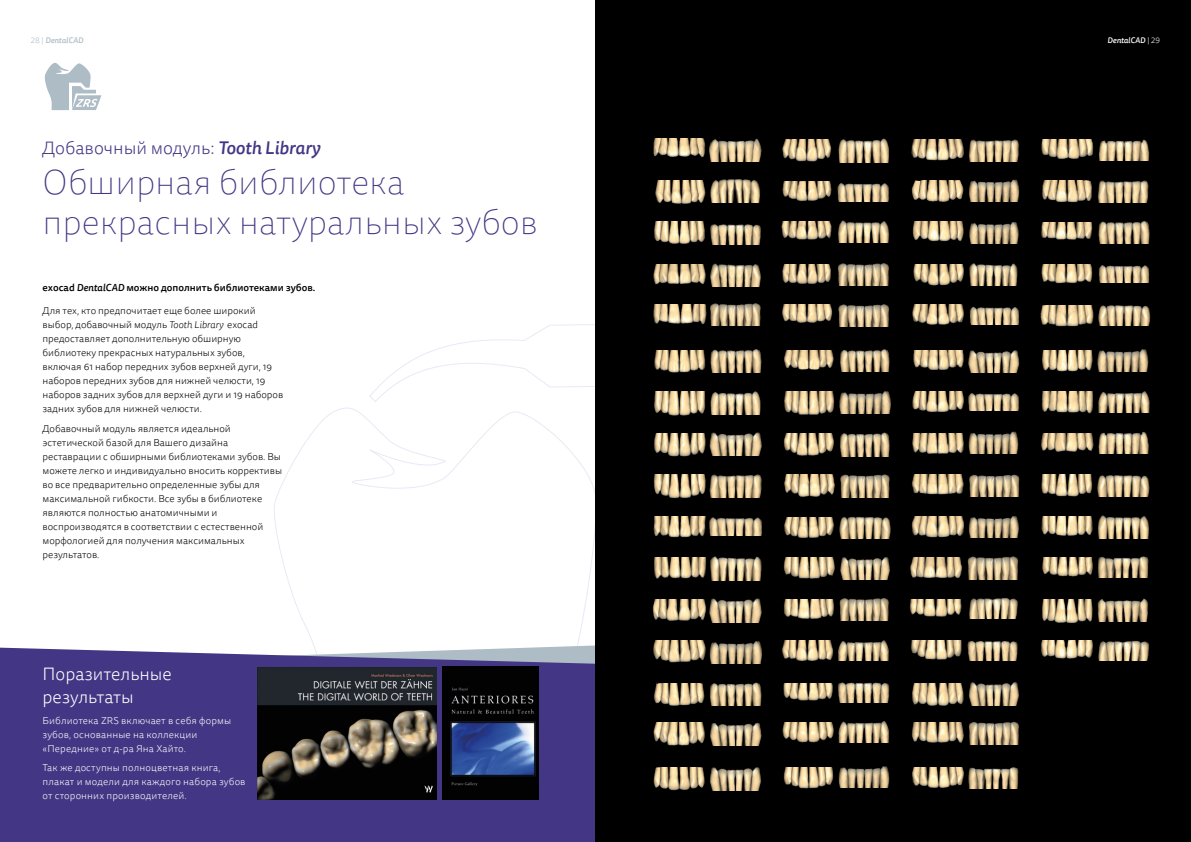
<style>
.page{position:relative;width:1191px;height:842px;background:#fff}
.page>*{position:absolute;margin:0;border:0;box-sizing:border-box;transform-origin:0 0}
.t1{font:100 35px/40px "Tisa Sans Pro";color:#433684}
.t2{font:300 18px "Tisa Sans Pro";color:#433684}
.t3{font:300 18px/23px "Tisa Sans Pro";color:#fff}
.t4{font:300 10px/14px "Tisa Sans Pro";color:#000}
.t5{font:300 10px/14px "Tisa Sans Pro";letter-spacing:.015em;color:#fff}
.t6{font:500 10px "Tisa Sans Pro";color:#000}
.t7{font:italic 500 8px "Tisa Sans Pro";color:#aebcc5}
.t8{font:italic 500 8px "Tisa Sans Pro";color:#fff}
.s1{font-weight:300;font-style:normal}
.s2{font-weight:500;font-style:italic}
.s3{font-style:italic}
</style>
<div class="page">
<svg style="left:369px;top:324px;width:226px;height:78px"></svg>
<svg style="left:274px;top:408px;width:321px;height:237px"></svg>
<div style="left:0;top:648px;width:595px;height:194px;background:#433684"></div>
<div style="left:595px;top:0;width:596px;height:842px;background:#000"></div>
<svg style="left:44px;top:63px;width:57px;height:47px"></svg>
<img style="left:653px;top:139px;width:53px;height:19px">
<img style="left:655px;top:180px;width:51px;height:24px">
<img style="left:654px;top:222px;width:51px;height:22px">
<img style="left:653px;top:264px;width:53px;height:21px">
<img style="left:653px;top:305px;width:53px;height:20px">
<img style="left:654px;top:350px;width:52px;height:23px">
<img style="left:654px;top:683px;width:51px;height:23px">
<img style="left:784px;top:350px;width:50px;height:20px">
<img style="left:654px;top:392px;width:52px;height:24px">
<img style="left:653px;top:723px;width:52px;height:23px">
<img style="left:784px;top:391px;width:51px;height:24px">
<img style="left:654px;top:433px;width:52px;height:24px">
<img style="left:653px;top:767px;width:52px;height:24px">
<img style="left:783px;top:433px;width:51px;height:23px">
<img style="left:653px;top:475px;width:53px;height:23px">
<img style="left:782px;top:140px;width:50px;height:22px">
<img style="left:784px;top:475px;width:51px;height:22px">
<img style="left:653px;top:516px;width:53px;height:22px">
<img style="left:782px;top:181px;width:50px;height:20px">
<img style="left:784px;top:517px;width:50px;height:21px">
<img style="left:654px;top:558px;width:52px;height:21px">
<img style="left:652px;top:599px;width:54px;height:22px">
<img style="left:653px;top:641px;width:53px;height:22px">
<img style="left:781px;top:221px;width:51px;height:19px">
<img style="left:783px;top:558px;width:52px;height:21px">
<img style="left:782px;top:264px;width:49px;height:20px">
<img style="left:784px;top:599px;width:50px;height:20px">
<img style="left:782px;top:304px;width:51px;height:19px">
<img style="left:782px;top:641px;width:52px;height:20px">
<img style="left:709px;top:138px;width:53px;height:23px">
<img style="left:710px;top:179px;width:50px;height:24px">
<img style="left:710px;top:224px;width:51px;height:20px">
<img style="left:710px;top:263px;width:51px;height:23px">
<img style="left:710px;top:303px;width:51px;height:22px">
<img style="left:710px;top:349px;width:52px;height:24px">
<img style="left:710px;top:682px;width:52px;height:24px">
<img style="left:840px;top:349px;width:50px;height:23px">
<img style="left:710px;top:391px;width:51px;height:23px">
<img style="left:710px;top:722px;width:52px;height:23px">
<img style="left:839px;top:391px;width:52px;height:23px">
<img style="left:709px;top:432px;width:53px;height:24px">
<img style="left:710px;top:767px;width:51px;height:23px">
<img style="left:840px;top:432px;width:50px;height:24px">
<img style="left:709px;top:474px;width:53px;height:23px">
<img style="left:838px;top:138px;width:51px;height:25px">
<img style="left:840px;top:474px;width:50px;height:24px">
<img style="left:709px;top:517px;width:53px;height:19px">
<img style="left:837px;top:183px;width:52px;height:18px">
<img style="left:839px;top:517px;width:52px;height:21px">
<img style="left:710px;top:556px;width:52px;height:24px">
<img style="left:709px;top:598px;width:53px;height:24px">
<img style="left:709px;top:641px;width:53px;height:22px">
<img style="left:838px;top:220px;width:51px;height:22px">
<img style="left:840px;top:557px;width:50px;height:22px">
<img style="left:838px;top:263px;width:51px;height:22px">
<img style="left:839px;top:598px;width:50px;height:22px">
<img style="left:838px;top:304px;width:51px;height:22px">
<img style="left:838px;top:640px;width:51px;height:21px">
<img style="left:783px;top:683px;width:50px;height:18px">
<img style="left:782px;top:722px;width:52px;height:21px">
<img style="left:783px;top:767px;width:51px;height:22px">
<img style="left:911px;top:140px;width:53px;height:21px">
<img style="left:911px;top:180px;width:53px;height:22px">
<img style="left:912px;top:221px;width:52px;height:21px">
<img style="left:913px;top:264px;width:51px;height:22px">
<img style="left:912px;top:304px;width:52px;height:21px">
<img style="left:913px;top:350px;width:51px;height:20px">
<img style="left:912px;top:683px;width:52px;height:23px">
<img style="left:1042px;top:350px;width:51px;height:22px">
<img style="left:912px;top:391px;width:52px;height:21px">
<img style="left:911px;top:723px;width:53px;height:20px">
<img style="left:1041px;top:392px;width:52px;height:22px">
<img style="left:912px;top:433px;width:52px;height:21px">
<img style="left:912px;top:768px;width:52px;height:20px">
<img style="left:1041px;top:433px;width:52px;height:19px">
<img style="left:912px;top:475px;width:52px;height:20px">
<img style="left:1041px;top:140px;width:52px;height:19px">
<img style="left:1041px;top:474px;width:52px;height:23px">
<img style="left:911px;top:517px;width:53px;height:21px">
<img style="left:1042px;top:180px;width:50px;height:23px">
<img style="left:1041px;top:517px;width:52px;height:19px">
<img style="left:910px;top:557px;width:52px;height:21px">
<img style="left:909px;top:599px;width:53px;height:18px">
<img style="left:911px;top:640px;width:51px;height:20px">
<img style="left:1041px;top:222px;width:52px;height:18px">
<img style="left:1042px;top:557px;width:51px;height:20px">
<img style="left:1041px;top:264px;width:52px;height:20px">
<img style="left:1042px;top:599px;width:51px;height:24px">
<img style="left:1040px;top:305px;width:53px;height:22px">
<img style="left:1041px;top:640px;width:52px;height:19px">
<img style="left:838px;top:682px;width:52px;height:21px">
<img style="left:838px;top:721px;width:51px;height:22px">
<img style="left:838px;top:766px;width:52px;height:22px">
<img style="left:969px;top:139px;width:50px;height:22px">
<img style="left:969px;top:179px;width:51px;height:23px">
<img style="left:969px;top:222px;width:50px;height:22px">
<img style="left:969px;top:263px;width:49px;height:23px">
<img style="left:969px;top:306px;width:50px;height:18px">
<img style="left:968px;top:350px;width:52px;height:22px">
<img style="left:969px;top:682px;width:50px;height:23px">
<img style="left:1097px;top:349px;width:52px;height:22px">
<img style="left:968px;top:393px;width:51px;height:17px">
<img style="left:969px;top:721px;width:50px;height:24px">
<img style="left:1098px;top:391px;width:52px;height:22px">
<img style="left:968px;top:431px;width:51px;height:22px">
<img style="left:968px;top:767px;width:51px;height:22px">
<img style="left:1098px;top:432px;width:51px;height:22px">
<img style="left:969px;top:474px;width:51px;height:23px">
<img style="left:1099px;top:139px;width:51px;height:22px">
<img style="left:1097px;top:475px;width:53px;height:21px">
<img style="left:968px;top:516px;width:51px;height:22px">
<img style="left:1098px;top:180px;width:51px;height:23px">
<img style="left:1098px;top:515px;width:51px;height:23px">
<img style="left:967px;top:556px;width:51px;height:23px">
<img style="left:969px;top:598px;width:49px;height:20px">
<img style="left:967px;top:641px;width:51px;height:20px">
<img style="left:1098px;top:221px;width:52px;height:22px">
<img style="left:1098px;top:556px;width:51px;height:21px">
<img style="left:1099px;top:265px;width:50px;height:17px">
<img style="left:1097px;top:598px;width:51px;height:24px">
<img style="left:1098px;top:305px;width:52px;height:21px">
<img style="left:1098px;top:640px;width:51px;height:21px">
<img style="left:258px;top:668px;width:179px;height:131px">
<img style="left:442px;top:667px;width:97px;height:132px">
<p class="t7" style="left:31px;top:34px;width:54px"><span class="s1">28 |</span> DentalCAD</p>
<p class="t8" style="left:1107px;top:34px;width:54px">DentalCAD <span class="s1">| 29</span></p>
<h2 class="t2" style="left:43px;top:137px;width:279px">Добавочный модуль: <span class="s2">Tooth Library</span></h2>
<h1 class="t1" style="left:43px;top:164px;width:496px">Обширная библиотека прекрасных натуральных зубов</h1>
<p class="t6" style="left:43px;top:280px;width:274px">exocad <span class="s3">DentalCAD</span> можно дополнить библиотеками зубов.</p>
<p class="t4" style="left:43px;top:304px;width:242px">Для тех, кто предпочитает еще более широкий выбор, добавочный модуль <span class="s3">Tooth Library</span> exocad предоставляет дополнительную обширную библиотеку прекрасных натуральных зубов, включая 61 набор передних зубов верхней дуги, 19 наборов передних зубов для нижней челюсти, 19 наборов задних зубов для верхней дуги и 19 наборов задних зубов для нижней челюсти.</p>
<p class="t4" style="left:43px;top:422px;width:241px">Добавочный модуль является идеальной эстетической базой для Вашего дизайна реставрации с обширными библиотеками зубов. Вы можете легко и индивидуально вносить коррективы во все предварительно определенные зубы для максимальной гибкости. Все зубы в библиотеке являются полностью анатомичными и воспроизводятся в соответствии с естественной морфологией для получения максимальных результатов.</p>
<h2 class="t3" style="left:43px;top:663px;width:131px">Поразительные результаты</h2>
<p class="t5" style="left:43px;top:714px;width:190px">Библиотека ZRS включает в себя формы зубов, основанные на коллекции «Передние» от д-ра Яна Хайто.</p>
<p class="t5" style="left:43px;top:761px;width:204px">Так же доступны полноцветная книга, плакат и модели для каждого набора зубов от сторонних производителей.</p>
</div>
